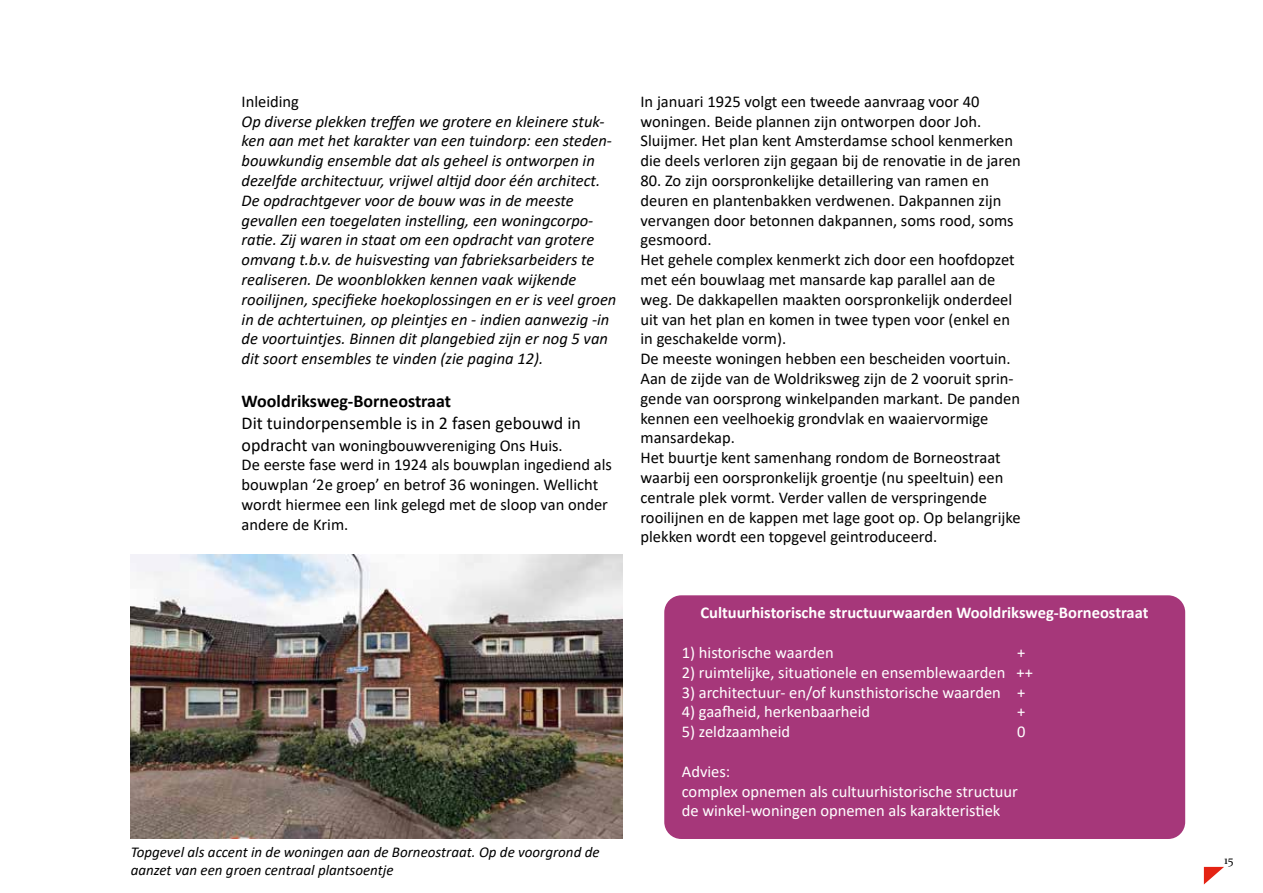
<style>
.page{position:relative;width:1263px;height:893px;background:#fff}
.page>*{position:absolute;margin:0;border:0;box-sizing:border-box;transform-origin:0 0}
.t1{font:18px "Calibri";color:#000}
.t2{font:700 18px "Calibri";color:#000}
.t3{font:16.5px/19.8px "Calibri";color:#000}
.t4{font:italic 16.5px/19.8px "Calibri";color:#000}
.t5{font:16.5px/19.8px "Calibri";color:#fff}
.t6{font:700 16.5px "Calibri";color:#fff}
.t7{font:italic 15px/18px "Calibri";color:#000}
.t8{font:12px "Constantia";color:#000}
.s1{font-size:18px}
</style>
<div class="page">
<svg style="left:1204px;top:867px;width:20px;height:17px"></svg>
<img style="left:131px;top:555px;width:491px;height:284px">
<div style="left:664px;top:595px;width:521px;height:244px;background:#a6377a;border-radius:17px"></div>
<p class="t3" style="left:242px;top:91px;width:59px">Inleiding</p>
<p class="t4" style="left:242px;top:110px;width:376px">Op diverse plekken treffen we grotere en kleinere stuk&shy;ken aan met het karakter van een tuindorp: een steden&shy;bouwkundig ensemble dat als geheel is ontworpen in dezelfde architectuur, vrijwel altijd door één architect.<br>De opdrachtgever voor de bouw was in de meeste gevallen een toegelaten instelling, een woningcorpo&shy;ratie. Zij waren in staat om een opdracht van grotere omvang t.b.v. de huisvesting van fabrieksarbeiders te realiseren. De woonblokken kennen vaak wijkende rooilijnen, specifieke hoekoplossingen en er is veel groen in de achtertuinen, op pleintjes en - indien aanwezig -in de voortuintjes. Binnen dit plangebied zijn er nog 5 van dit soort ensembles te vinden (zie pagina 12).</p>
<p class="t2" style="left:242px;top:389px;width:211px">Wooldriksweg-Borneostraat</p>
<p class="t1" style="left:242px;top:410px;width:341px">Dit tuindorpensemble is in 2 fasen gebouwd in</p>
<p class="t3" style="left:242px;top:435px;width:372px"><span class="s1">opdracht</span> van woningbouwvereniging Ons Huis.<br>De eerste fase werd in 1924 als bouwplan ingediend als bouwplan ‘2e groep’ en betrof 36 woningen. Wellicht wordt hiermee een link gelegd met de sloop van onder andere de Krim.</p>
<p class="t7" style="left:131px;top:842px;width:470px">Topgevel als accent in de woningen aan de Borneostraat. Op de voorgrond de aanzet van een groen centraal plantsoentje</p>
<p class="t3" style="left:640px;top:91px;width:382px">In januari 1925 volgt een tweede aanvraag voor 40 woningen. Beide plannen zijn ontworpen door Joh.<br>Sluijmer. Het plan kent Amsterdamse school kenmerken die deels verloren zijn gegaan bij de renovatie in de jaren</p>
<p class="t3" style="left:640px;top:170px;width:382px">80. Zo zijn oorspronkelijke detaillering van ramen en deuren en plantenbakken verdwenen. Dakpannen zijn vervangen door betonnen dakpannen, soms rood, soms gesmoord.<br>Het gehele complex kenmerkt zich door een hoofdopzet met eén bouwlaag met mansarde kap parallel aan de weg. De dakkapellen maakten oorspronkelijk onderdeel uit van het plan en komen in twee typen voor (enkel en in geschakelde vorm).<br>De meeste woningen hebben een bescheiden voortuin.<br>Aan de zijde van de Woldriksweg zijn de 2 vooruit sprin&shy;gende van oorsprong winkelpanden markant. De panden kennen een veelhoekig grondvlak en waaiervormige mansardekap.<br>Het buurtje kent samenhang rondom de Borneostraat waarbij een oorspronkelijk groentje (nu speeltuin) een centrale plek vormt. Verder vallen de verspringende rooilijnen en de kappen met lage goot op. Op belangrijke plekken wordt een topgevel geintroduceerd.</p>
<p class="t6" style="left:700px;top:601px;width:449px">Cultuurhistorische structuurwaarden Wooldriksweg-Borneostraat</p>
<p class="t5" style="left:682px;top:642px;width:153px">1) historische waarden</p>
<p class="t5" style="left:1017px;top:642px;width:10px">+</p>
<p class="t5" style="left:682px;top:662px;width:353px">2) ruimtelijke, situationele en ensemblewaarden ++</p>
<p class="t5" style="left:682px;top:682px;width:345px">3) architectuur- en/of kunsthistorische waarden +</p>
<p class="t5" style="left:682px;top:701px;width:190px">4) gaafheid, herkenbaarheid</p>
<p class="t5" style="left:1017px;top:701px;width:10px">+</p>
<p class="t5" style="left:682px;top:721px;width:110px">5) zeldzaamheid</p>
<p class="t5" style="left:1017px;top:721px;width:10px">0</p>
<p class="t5" style="left:682px;top:761px;width:338px">Advies:<br>complex opnemen als cultuurhistorische structuur de winkel-woningen opnemen als karakteristiek</p>
<p class="t8" style="left:1224px;top:852px;width:11px">15</p>
</div>
